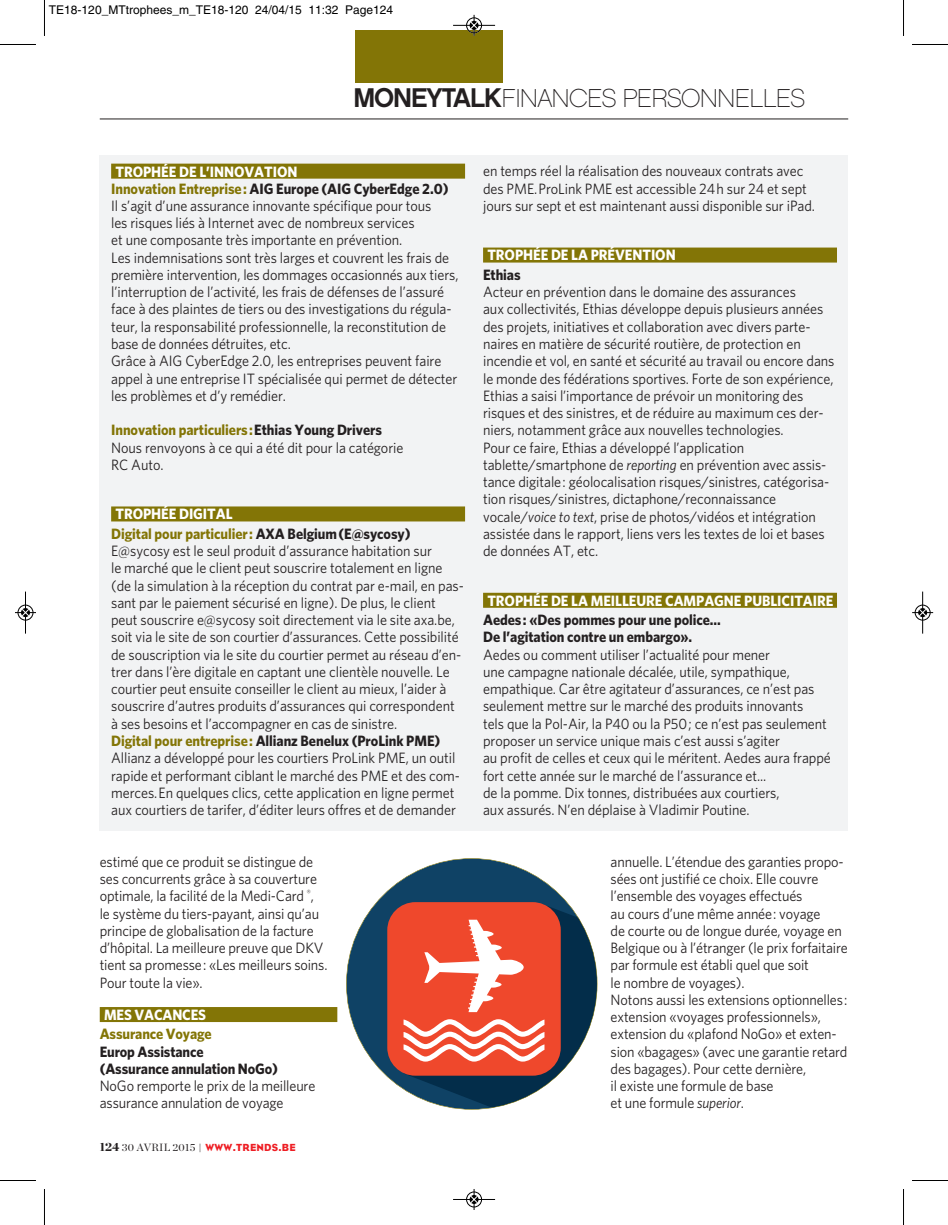
<style>
.page{position:relative;width:948px;height:1225px;background:#fff}
.page>*{position:absolute;margin:0;border:0;box-sizing:border-box;transform-origin:0 0}
.t1{font:25.8px "Chalet Paris Nineteen Sixty";letter-spacing:-.03em;color:#231f20}
.t2{font:15px/17.2px "Whitney";letter-spacing:-.005em;color:#231f20;scale:.95 1}
.t3{font:700 15px/17.2px "Whitney";letter-spacing:-.005em;color:#231f20;scale:.95 1}
.t4{font:700 15px "Whitney";letter-spacing:-.005em;color:#fff;scale:.95 1}
.t5{font:700 15px/19.5px "Whitney";letter-spacing:-.005em;color:#837506;scale:.95 1}
.t6{font:12px "Helvetica";color:#000}
.t7{font:10.5px "Bureau Eagle";letter-spacing:.025em;color:#ee1d23}
.s1{font-family:"Chalet New York Nineteen Sixty";font-size:27px}
.s2{font-weight:700;color:#fff}
.s3{font-weight:700;color:#837506}
.s4{font-weight:700}
.s5{color:#fff}
.s6{color:#231f20}
.s7{font-family:"Chronicle Display";font-weight:900;font-size:12px;color:#231f20}
.s8{font-family:"Chronicle Display";color:#231f20}
.s9{font-family:"Mercury Text G1";font-size:9px;color:#231f20}
.s10{font-style:italic}
</style>
<div class="page">
<div style="left:100px;top:155px;width:748px;height:675px;background:#f2f3f4"></div>
<hr style="left:100px;top:119px;width:748px;height:1px;background:#231f20">
<div style="left:355px;top:31px;width:148px;height:52px;background:#837506"></div>
<div style="left:100px;top:1006px;width:237px;height:15px;background:#837506"></div>
<div style="left:111px;top:164px;width:354px;height:15px;background:#837506"></div>
<div style="left:111px;top:506px;width:354px;height:15px;background:#837506"></div>
<div style="left:483px;top:247px;width:354px;height:15px;background:#837506"></div>
<div style="left:483px;top:592px;width:354px;height:15px;background:#837506"></div>
<div style="left:347px;top:858px;width:250px;height:251px;background:#0f4265;border-radius:50%"></div>
<div style="left:387px;top:902px;width:174px;height:173px;background:#ef482c;border-radius:28px"></div>
<svg style="left:403px;top:903px;width:194px;height:206px"></svg>
<hr style="left:44px;top:0;width:1px;height:36px;background:#000">
<hr style="left:0;top:44px;width:36px;height:1px;background:#000">
<hr style="left:903px;top:0;width:1px;height:36px;background:#000">
<hr style="left:912px;top:44px;width:36px;height:1px;background:#000">
<hr style="left:44px;top:1188px;width:1px;height:36px;background:#000">
<hr style="left:0;top:1179px;width:36px;height:1px;background:#000">
<hr style="left:903px;top:1188px;width:1px;height:36px;background:#000">
<hr style="left:912px;top:1179px;width:36px;height:1px;background:#000">
<div style="left:466px;top:17px;width:16px;height:16px;border:1px solid #fff;border-radius:50%"></div>
<hr style="left:453px;top:25px;width:42px;height:1px;background:#000">
<div style="left:466px;top:18px;width:16px;height:15px;border:1px solid #000;border-radius:50%"></div>
<svg style="left:470px;top:15px;width:8px;height:21px"></svg>
<div style="left:466px;top:1191px;width:16px;height:16px;border:1px solid #fff;border-radius:50%"></div>
<hr style="left:453px;top:1198px;width:42px;height:1px;background:#000">
<div style="left:466px;top:1191px;width:16px;height:15px;border:1px solid #000;border-radius:50%"></div>
<svg style="left:470px;top:1189px;width:8px;height:20px"></svg>
<div style="left:18px;top:604px;width:15px;height:16px;border:1px solid #fff;border-radius:50%"></div>
<hr style="left:25px;top:591px;width:1px;height:42px;background:#000">
<div style="left:18px;top:605px;width:15px;height:15px;border:1px solid #000;border-radius:50%"></div>
<svg style="left:15px;top:608px;width:21px;height:8px"></svg>
<div style="left:915px;top:604px;width:15px;height:16px;border:1px solid #fff;border-radius:50%"></div>
<hr style="left:922px;top:591px;width:1px;height:42px;background:#000">
<div style="left:915px;top:605px;width:15px;height:15px;border:1px solid #000;border-radius:50%"></div>
<svg style="left:912px;top:608px;width:21px;height:8px"></svg>
<p class="t6" style="left:49px;top:5px;width:346px">TE18-120_MTtrophees_m_TE18-120 24/04/15 11:32 Page124</p>
<h1 class="t1" style="left:353px;top:83px;width:454px"><span class="s1">MONEYTALK</span>FINANCES PERSONNELLES</h1>
<p class="t2" style="left:111px;top:164px;width:367px"><span class="s2">TROPHÉE DE L’INNOVATION<br></span><span class="s3">Innovation Entreprise:</span> <span class="s4">AIG Europe (AIG CyberEdge 2.0)<br></span>Il s’agit d’une assurance innovante spécifique pour tous<br>les risques liés à Internet avec de nombreux services<br>et une composante très importante en prévention.<br>Les indemnisations sont très larges et couvrent les frais de première intervention, les dommages occasionnés aux tiers, l’interruption de l’activité, les frais de défenses de l’assuré face à des plaintes de tiers ou des investigations du régula&shy;teur, la responsabilité professionnelle, la reconstitution de base de données détruites, etc.<br>Grâce à AIG CyberEdge 2.0, les entreprises peuvent faire appel à une entreprise IT spécialisée qui permet de détecter les problèmes et d’y remédier.</p>
<p class="t2" style="left:111px;top:423px;width:309px"><span class="s3">Innovation particuliers:</span><span class="s4">Ethias Young Drivers<br></span>Nous renvoyons à ce qui a été dit pour la catégorie<br>RC Auto.</p>
<p class="t5" style="left:111px;top:505px;width:317px"><span class="s5">TROPHÉE DIGITAL<br></span>Digital pour particulier: <span class="s6">AXA Belgium(E@sycosy)</span></p>
<p class="t2" style="left:111px;top:543px;width:373px">E@sycosy est le seul produit d’assurance habitation sur<br>le marché que le client peut souscrire totalement en ligne (de la simulation à la réception du contrat par e-mail, en pas&shy;sant par le paiement sécurisé en ligne). De plus, le client peut souscrire e@sycosy soit directement via le site axa.be, soit via le site de son courtier d’assurances. Cette possibilité de souscription via le site du courtier permet au réseau d’en&shy;trer dans l’ère digitale en captant une clientèle nouvelle. Le courtier peut ensuite conseiller le client au mieux, l’aider à souscrire d’autres produits d’assurances qui correspondent à ses besoins et l’accompagner en cas de sinistre.<br><span class="s3">Digital pour entreprise:</span> <span class="s4">Allianz Benelux (ProLink PME)<br></span>Allianz a développé pour les courtiers ProLink PME, un outil rapide et performant ciblant le marché des PME et des com&shy;merces.En quelques clics, cette application en ligne permet aux courtiers de tarifer, d’éditer leurs offres et de demander</p>
<p class="t2" style="left:100px;top:854px;width:241px">estimé que ce produit se distingue de ses concurrents grâce à sa couverture optimale, la facilité de la Medi-Card <sup>®</sup>, le système du tiers-payant, ainsi qu’au principe de globalisation de la facture d’hôpital. La meilleure preuve que DKV tient sa promesse: «Les meilleurs soins.<br>Pour toute la vie».</p>
<p class="t4" style="left:104px;top:1009px;width:109px">MES VACANCES</p>
<p class="t5" style="left:100px;top:1025px;width:119px">Assurance Voyage</p>
<p class="t3" style="left:100px;top:1044px;width:189px">Europ Assistance<br>(Assurance annulation NoGo)</p>
<p class="t2" style="left:100px;top:1078px;width:228px">NoGo remporte le prix de la meilleure assurance annulation de voyage</p>
<p class="t7" style="left:100px;top:1141px;width:197px"><span class="s7">124</span> <span class="s8">30 AVRIL 2015</span> <span class="s9">|</span> WWW.TRENDS.BE</p>
<p class="t2" style="left:483px;top:164px;width:351px">en temps réel la réalisation des nouveaux contrats avec des PME.ProLink PME est accessible 24h sur 24 et sept jours sur sept et est maintenant aussi disponible sur iPad.</p>
<p class="t4" style="left:487px;top:250px;width:200px">TROPHÉE DE LA PRÉVENTION</p>
<p class="t3" style="left:483px;top:267px;width:41px">Ethias</p>
<p class="t2" style="left:483px;top:285px;width:371px">Acteur en prévention dans le domaine des assurances<br>aux collectivités, Ethias développe depuis plusieurs années des projets, initiatives et collaboration avec divers parte&shy;naires en matière de sécurité routière, de protection en incendie et vol, en santé et sécurité au travail ou encore dans le monde des fédérations sportives. Forte de son expérience, Ethias a saisi l’importance de prévoir un monitoring des risques et des sinistres, et de réduire au maximum ces der&shy;niers, notamment grâce aux nouvelles technologies.<br>Pour ce faire, Ethias a développé l’application tablette/smartphone de <span class="s10">reporting</span> en prévention avec assis&shy;tance digitale: géolocalisation risques/sinistres, catégorisa&shy;tion risques/sinistres, dictaphone/reconnaissance vocale/<span class="s10">voice to text</span>, prise de photos/vidéos et intégration assistée dans le rapport, liens vers les textes de loi et bases de données AT, etc.</p>
<p class="t4" style="left:487px;top:595px;width:366px">TROPHÉE DE LA MEILLEURE CAMPAGNE PUBLICITAIRE</p>
<p class="t3" style="left:483px;top:612px;width:252px">Aedes: «Des pommes pour une police...<br>De l’agitation contre un embargo».</p>
<p class="t2" style="left:483px;top:647px;width:368px">Aedes ou comment utiliser l’actualité pour mener<br>une campagne nationale décalée, utile, sympathique, empathique. Car être agitateur d’assurances, ce n’est pas seulement mettre sur le marché des produits innovants<br>tels que la Pol-Air, la P40 ou la P50; ce n’est pas seulement proposer un service unique mais c’est aussi s’agiter<br>au profit de celles et ceux qui le méritent. Aedes aura frappé fort cette année sur le marché de l’assurance et...<br>de la pomme. Dix tonnes, distribuées aux courtiers,<br>aux assurés. N’en déplaise à Vladimir Poutine.</p>
<p class="t2" style="left:611px;top:854px;width:251px">annuelle. L’étendue des garanties propo&shy;sées ont justifié ce choix. Elle couvre l’ensemble des voyages effectués<br>au cours d’une même année: voyage<br>de courte ou de longue durée, voyage en Belgique ou à l’étranger (le prix forfaitaire par formule est établi quel que soit<br>le nombre de voyages).<br>Notons aussi les extensions optionnelles: extension «voyages professionnels», extension du «plafond NoGo» et exten&shy;sion «bagages» (avec une garantie retard des bagages). Pour cette dernière,<br>il existe une formule de base<br>et une formule <span class="s10">superior</span>.</p>
</div>
